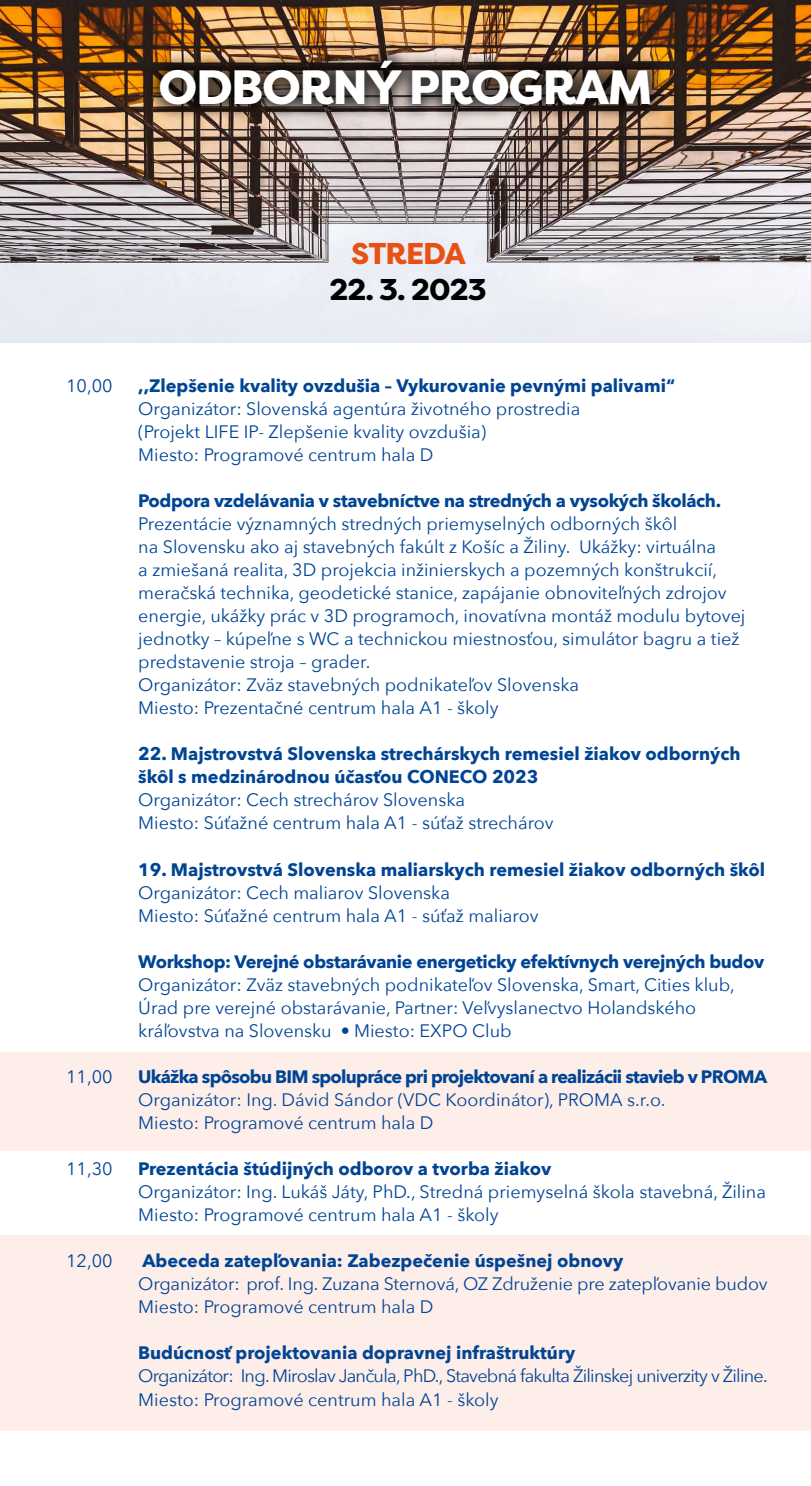
<style>
.page{position:relative;width:811px;height:1486px;background:#fff}
.page>*{position:absolute;margin:0;border:0;box-sizing:border-box;transform-origin:0 0}
.t1{font:800 48px "Filson Pro";letter-spacing:-.03em;color:#fff}
.t2{font:800 30px "Filson Pro";letter-spacing:-.03em;color:#000}
.t3{font:800 30px "Filson Pro";letter-spacing:-.03em;color:#e85113}
.t4{font:18px/23px "Avenir Next";color:#004494}
.t5{font:700 18px/23px "Avenir Next";color:#004494}
.t6{font:700 18px "Avenir Next";letter-spacing:-.02em;color:#004494}
.t7{font:18px/24px "Avenir Next";letter-spacing:-.04em;color:#004494}
.t8{font:700 18px "Avenir Next";letter-spacing:-.04em;color:#004494}
</style>
<div class="page">
<div style="left:0;top:1051px;width:810px;height:98px;background:#feeeea"></div>
<div style="left:0;top:1234px;width:810px;height:195px;background:#feeeea"></div>
<img style="left:0;top:0;width:810px;height:342px">
<div style="left:142px;top:43px;width:525px;height:80px;background:#000;opacity:.75"></div>
<h1 class="t1" style="left:158px;top:57px;width:495px">ODBORNÝ PROGRAM</h1>
<h2 class="t3" style="left:351px;top:235px;width:116px">STREDA</h2>
<h2 class="t2" style="left:329px;top:271px;width:159px">22. 3. 2023</h2>
<p class="t4" style="left:66px;top:373px;width:48px">10,00</p>
<p class="t5" style="left:138px;top:374px;width:538px">,,Zlepšenie kvality ovzdušia – Vykurovanie pevnými palivami“</p>
<p class="t4" style="left:138px;top:396px;width:443px">Organizátor: Slovenská agentúra životného prostredia (Projekt LIFE IP- Zlepšenie kvality ovzdušia)<br>Miesto: Programové centrum hala D</p>
<p class="t6" style="left:138px;top:485px;width:584px">Podpora vzdelávania v stavebníctve na stredných a vysokých školách.</p>
<p class="t4" style="left:138px;top:511px;width:608px">Prezentácie významných stredných priemyselných odborných škôl<br>na Slovensku ako aj stavebných fakúlt z Košíc a Žiliny. Ukážky: virtuálna<br>a zmiešaná realita, 3D projekcia inžinierskych a pozemných konštrukcií, meračská technika, geodetické stanice, zapájanie obnoviteľných zdrojov energie, ukážky prác v 3D programoch, inovatívna montáž modulu bytovej jednotky – kúpeľne s WC a technickou miestnosťou, simulátor bagru a tiež predstavenie stroja – grader.<br>Organizátor: Zväz stavebných podnikateľov Slovenska<br>Miesto: Prezentačné centrum hala A1 - školy</p>
<p class="t5" style="left:138px;top:742px;width:603px">22. Majstrovstvá Slovenska strechárskych remesiel žiakov odborných škôl s medzinárodnou účasťou CONECO 2023</p>
<p class="t4" style="left:138px;top:787px;width:416px">Organizátor: Cech strechárov Slovenska<br>Miesto: Súťažné centrum hala A1 - súťaž strechárov</p>
<p class="t5" style="left:138px;top:857px;width:628px">19. Majstrovstvá Slovenska maliarskych remesiel žiakov odborných škôl</p>
<p class="t4" style="left:138px;top:879px;width:401px">Organizátor: Cech maliarov Slovenska<br>Miesto: Súťažné centrum hala A1 - súťaž maliarov</p>
<p class="t6" style="left:138px;top:945px;width:627px">Workshop: Verejné obstarávanie energeticky efektívnych verejných budov</p>
<p class="t4" style="left:138px;top:971px;width:597px">Organizátor: Zväz stavebných podnikateľov Slovenska, Smart, Cities klub,<br>Úrad pre verejné obstarávanie, Partner: Veľvyslanectvo Holandského kráľovstva na Slovensku • Miesto: EXPO Club</p>
<p class="t4" style="left:66px;top:1063px;width:48px">11,00</p>
<p class="t8" style="left:138px;top:1060px;width:630px">Ukážka spôsobu BIM spolupráce pri projektovaní a realizácii stavieb v PROMA</p>
<p class="t4" style="left:138px;top:1086px;width:528px">Organizátor: Ing. Dávid Sándor (VDC Koordinátor), PROMA s.r.o.<br>Miesto: Programové centrum hala D</p>
<p class="t4" style="left:66px;top:1155px;width:48px">11,30</p>
<p class="t5" style="left:138px;top:1156px;width:414px">Prezentácia štúdijných odborov a tvorba žiakov</p>
<p class="t4" style="left:138px;top:1178px;width:629px">Organizátor: Ing. Lukáš Játy, PhD., Stredná priemyselná škola stavebná, Žilina<br>Miesto: Programové centrum hala A1 - školy</p>
<p class="t4" style="left:66px;top:1248px;width:48px">12,00</p>
<p class="t5" style="left:142px;top:1248px;width:482px">Abeceda zatepľovania: Zabezpečenie úspešnej obnovy</p>
<p class="t4" style="left:138px;top:1271px;width:630px">Organizátor: prof. Ing. Zuzana Sternová, OZ Združenie pre zatepľovanie budov<br>Miesto: Programové centrum hala D</p>
<p class="t5" style="left:138px;top:1340px;width:438px">Budúcnosť projektovania dopravnej infraštruktúry</p>
<p class="t7" style="left:138px;top:1362px;width:630px">Organizátor: Ing. Miroslav Jančula, PhD., Stavebná fakulta Žilinskej univerzity v Žiline.<br>Miesto: Programové centrum hala A1 - školy</p>
</div>
